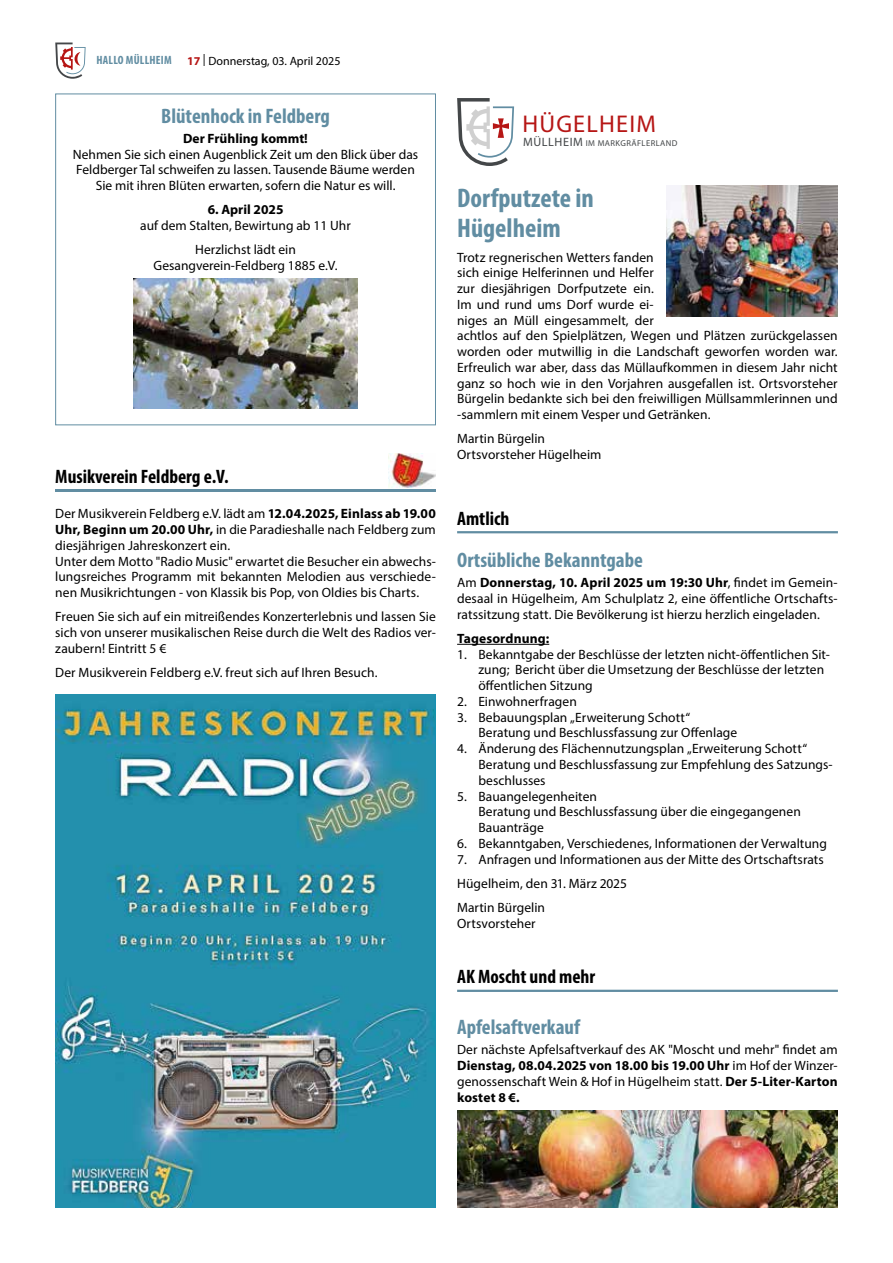
<style>
.page{position:relative;width:893px;height:1263px;background:#fff}
.page>*{position:absolute;margin:0;border:0;box-sizing:border-box;transform-origin:0 0}
.t1{font:700 condensed 27px/30px "Myriad Pro";color:#618da2}
.t2{font:24.3px "Myriad Pro";letter-spacing:.05em;color:#b61615}
.t3{font:700 condensed 21px "Myriad Pro";color:#618da2}
.t4{font:700 condensed 19.5px "Myriad Pro";color:#000}
.t5{font:13.5px/15.8px "Myriad Pro";letter-spacing:.005em;color:#000}
.t6{font:700 13.5px "Myriad Pro";color:#000}
.t7{font:12px "Myriad Pro";color:#000}
.t8{font:700 condensed 12px "Myriad Pro";letter-spacing:.02em;color:#618da2}
.t9{font:8.55px "Myriad Pro";letter-spacing:.05em;color:#444749}
.s1{font-weight:700;color:#b61615}
.s2{font-weight:700}
.s3{font-size:12.15px}
</style>
<div class="page">
<svg style="left:55px;top:43px;width:31px;height:36px"></svg>
<div style="left:55px;top:94px;width:381px;height:331px;border:1px solid #618da2"></div>
<img style="left:134px;top:279px;width:224px;height:130px">
<hr style="left:55px;top:489px;width:381px;height:2px;background:#618da2">
<img style="left:388px;top:453px;width:48px;height:35px">
<img style="left:55px;top:694px;width:381px;height:514px">
<hr style="left:457px;top:644px;width:92px;height:1px;background:#000">
<svg style="left:457px;top:98px;width:57px;height:68px"></svg>
<hr style="left:457px;top:531px;width:381px;height:2px;background:#618da2">
<hr style="left:457px;top:990px;width:381px;height:2px;background:#618da2">
<img style="left:666px;top:186px;width:172px;height:130px">
<img style="left:457px;top:1111px;width:381px;height:97px">
<p class="t8" style="left:96px;top:52px;width:77px">HALLO MÜLLHEIM</p>
<p class="t7" style="left:187px;top:53px;width:155px"><span class="s1">17</span> | Donnerstag, 03. April 2025</p>
<h3 class="t3" style="left:161px;top:103px;width:170px">Blütenhock in Feldberg</h3>
<p class="t6" style="left:183px;top:129px;width:126px">Der Frühling kommt!</p>
<p class="t5" style="left:73px;top:146px;width:347px;text-align:center">Nehmen Sie sich einen Augenblick Zeit um den Blick über das<br>Feldberger Tal schweifen zu lassen. Tausende Bäume werden<br>Sie mit ihren Blüten erwarten, sofern die Natur es will.</p>
<p class="t6" style="left:208px;top:201px;width:77px">6. April 2025</p>
<p class="t5" style="left:140px;top:213px;width:212px;line-height:24.3px;text-align:center">auf dem Stalten, Bewirtung ab 11 Uhr<br>Herzlichst lädt ein</p>
<p class="t5" style="left:154px;top:257px;width:185px">Gesangverein-Feldberg 1885 e.V.</p>
<h3 class="t4" style="left:55px;top:464px;width:175px">Musikverein Feldberg e.V.</h3>
<p class="t5" style="left:55px;top:506px;width:382px">Der Musikverein Feldberg e.V. lädt am <span class="s2">12.04.2025, Einlass ab 19.00<br>Uhr, Beginn um 20.00 Uhr,</span> in die Paradieshalle nach Feldberg zum diesjährigen Jahreskonzert ein.<br>Unter dem Motto "Radio Music" erwartet die Besucher ein abwechs&shy;lungsreiches Programm mit bekannten Melodien aus verschiede&shy;nen Musikrichtungen - von Klassik bis Pop, von Oldies bis Charts.</p>
<p class="t5" style="left:55px;top:609px;width:382px;text-align:justify">Freuen Sie sich auf ein mitreißendes Konzerterlebnis und lassen Sie sich von unserer musikalischen Reise durch die Welt des Radios ver&shy;zaubern! Eintritt 5 €</p>
<p class="t5" style="left:55px;top:665px;width:324px">Der Musikverein Feldberg e.V. freut sich auf Ihren Besuch.</p>
<h2 class="t2" style="left:522px;top:109px;width:135px">HÜGELHEIM</h2>
<p class="t9" style="left:523px;top:138px;width:156px"><span class="s3">MÜLLHEIM</span> IM MARKGRÄFLERLAND</p>
<h1 class="t1" style="left:457px;top:183px;width:138px">Dorfputzete in<br>Hügelheim</h1>
<p class="t5" style="left:457px;top:249px;width:382px">Trotz regnerischen Wetters fanden<br>sich einige Helferinnen und Helfer<br>zur diesjährigen Dorfputzete ein.<br>Im und rund ums Dorf wurde ei-<br>niges an Müll eingesammelt, der<br>achtlos auf den Spielplätzen, Wegen und Plätzen zurückgelassen worden oder mutwillig in die Landschaft geworfen worden war.<br>Erfreulich war aber, dass das Müllaufkommen in diesem Jahr nicht ganz so hoch wie in den Vorjahren ausgefallen ist. Ortsvorsteher Bürgelin bedankte sich bei den freiwilligen Müllsammlerinnen und -sammlern mit einem Vesper und Getränken.</p>
<p class="t5" style="left:457px;top:431px;width:146px">Martin Bürgelin<br>Ortsvorsteher Hügelheim</p>
<h3 class="t4" style="left:457px;top:506px;width:54px">Amtlich</h3>
<h3 class="t3" style="left:457px;top:547px;width:187px">Ortsübliche Bekanntgabe</h3>
<p class="t5" style="left:457px;top:574px;width:382px;text-align:justify">Am <span class="s2">Donnerstag, 10. April 2025 um 19:30 Uhr</span>, findet im Gemein&shy;desaal in Hügelheim, Am Schulplatz 2, eine öffentliche Ortschafts&shy;ratssitzung statt. Die Bevölkerung ist hierzu herzlich eingeladen.</p>
<p class="t6" style="left:457px;top:630px;width:94px">Tagesordnung:</p>
<p class="t5" style="left:478px;top:646px;width:353px;text-indent:-21px">1. Bekanntgabe der Beschlüsse der letzten nicht-öffentlichen Sit&shy;zung; Bericht über die Umsetzung der Beschlüsse der letzten öffentlichen Sitzung</p>
<p class="t5" style="left:457px;top:693px;width:121px">2. Einwohnerfragen</p>
<p class="t5" style="left:478px;top:709px;width:260px;text-indent:-21px">3. Bebauungsplan „Erweiterung Schott“<br>Beratung und Beschlussfassung zur Offenlage</p>
<p class="t5" style="left:478px;top:741px;width:356px;text-indent:-21px">4. Änderung des Flächennutzungsplan „Erweiterung Schott“<br>Beratung und Beschlussfassung zur Empfehlung des Satzungs&shy;beschlusses</p>
<p class="t5" style="left:478px;top:788px;width:324px;text-indent:-21px">5. Bauangelegenheiten<br>Beratung und Beschlussfassung über die eingegangenen<br>Bauanträge</p>
<p class="t5" style="left:457px;top:835px;width:371px">6. Bekanntgaben, Verschiedenes, Informationen der Verwaltung</p>
<p class="t5" style="left:457px;top:847px;width:368px;line-height:24.3px">7. Anfragen und Informationen aus der Mitte des Ortschaftsrats<br>Hügelheim, den 31. März 2025<br>Martin Bürgelin</p>
<p class="t5" style="left:457px;top:915px;width:80px">Ortsvorsteher</p>
<h3 class="t4" style="left:457px;top:964px;width:140px">AK Moscht und mehr</h3>
<h3 class="t3" style="left:457px;top:1014px;width:124px">Apfelsaftverkauf</h3>
<p class="t5" style="left:457px;top:1042px;width:382px;text-align:justify">Der nächste Apfelsaftverkauf des AK "Moscht und mehr" findet am <span class="s2">Dienstag, 08.04.2025 von 18.00 bis 19.00 Uhr</span> im Hof der Winzer&shy;genossenschaft Wein &amp; Hof in Hügelheim statt. <span class="s2">Der 5-Liter-Karton kostet 8 €.</span></p>
</div>
